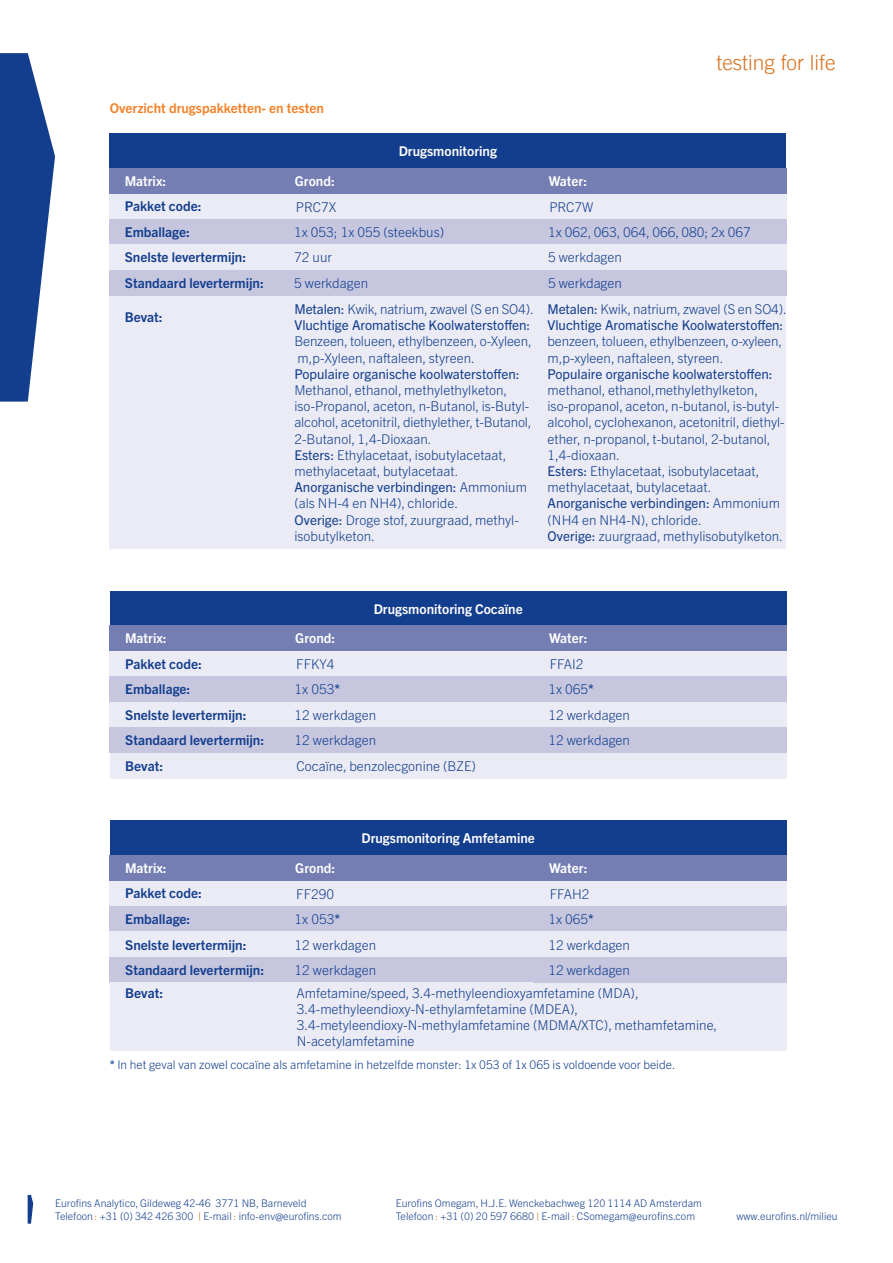
<style>
.page{position:relative;width:893px;height:1263px;background:#fff}
.page>*{position:absolute;margin:0;border:0;box-sizing:border-box;transform-origin:0 0}
.t1{font:300 21px "Trade Gothic LT";color:#d87220}
.t2{font:300 13.5px/16.2px "Trade Gothic Next LT Pro";color:#133d8d}
.t3{font:13.5px/16.2px "Trade Gothic Next LT Pro";color:#133d8d}
.t4{font:700 13.5px "Trade Gothic Next LT Pro";color:#133d8d}
.t5{font:700 13.5px "Trade Gothic Next LT Pro";color:#fff}
.t6{font:700 13.5px "Trade Gothic Next LT Pro";color:#f58026}
.t7{font:300 12px "Trade Gothic Next LT Pro";color:#133d8d}
.t8{font:300 10.5px/13.5px "Trade Gothic Next LT Pro";color:#133d8d}
.s1{font-weight:300}
.s2{font-weight:400}
.s3{font-weight:700}
.s4{color:#d87220}
</style>
<div class="page">
<div style="left:109px;top:295px;width:677px;height:254px;background:#eaebf4"></div>
<svg style="left:0;top:53px;width:55px;height:349px"></svg>
<svg style="left:28px;top:1195px;width:5px;height:29px"></svg>
<div style="left:110px;top:880px;width:170px;height:26px;background:#eaebf4"></div>
<div style="left:280px;top:880px;width:253px;height:26px;background:#eaebf4"></div>
<div style="left:110px;top:906px;width:170px;height:25px;background:#c6c7df"></div>
<div style="left:280px;top:906px;width:253px;height:25px;background:#c6c7df"></div>
<div style="left:110px;top:931px;width:170px;height:26px;background:#eaebf4"></div>
<div style="left:280px;top:931px;width:253px;height:26px;background:#eaebf4"></div>
<div style="left:110px;top:957px;width:170px;height:25px;background:#c6c7df"></div>
<div style="left:280px;top:957px;width:253px;height:25px;background:#c6c7df"></div>
<div style="left:110px;top:982px;width:677px;height:68px;background:#eaebf4"></div>
<div style="left:533px;top:880px;width:254px;height:26px;background:#eaebf4"></div>
<div style="left:534px;top:906px;width:253px;height:25px;background:#c6c7df"></div>
<div style="left:534px;top:931px;width:253px;height:26px;background:#eaebf4"></div>
<div style="left:534px;top:957px;width:253px;height:25px;background:#c6c7df"></div>
<div style="left:110px;top:821px;width:677px;height:34px;background:#133d8d"></div>
<div style="left:110px;top:855px;width:170px;height:25px;background:#757eb2"></div>
<div style="left:280px;top:855px;width:253px;height:25px;background:#757eb2"></div>
<div style="left:534px;top:855px;width:253px;height:25px;background:#757eb2"></div>
<div style="left:110px;top:651px;width:170px;height:25px;background:#eaebf4"></div>
<div style="left:280px;top:651px;width:253px;height:25px;background:#eaebf4"></div>
<div style="left:110px;top:676px;width:170px;height:26px;background:#c6c7df"></div>
<div style="left:280px;top:676px;width:253px;height:26px;background:#c6c7df"></div>
<div style="left:110px;top:702px;width:170px;height:25px;background:#eaebf4"></div>
<div style="left:280px;top:702px;width:253px;height:25px;background:#eaebf4"></div>
<div style="left:110px;top:727px;width:170px;height:26px;background:#c6c7df"></div>
<div style="left:280px;top:727px;width:253px;height:26px;background:#c6c7df"></div>
<div style="left:110px;top:753px;width:677px;height:25px;background:#eaebf4"></div>
<div style="left:533px;top:651px;width:254px;height:25px;background:#eaebf4"></div>
<div style="left:534px;top:676px;width:253px;height:26px;background:#c6c7df"></div>
<div style="left:534px;top:702px;width:253px;height:25px;background:#eaebf4"></div>
<div style="left:534px;top:727px;width:253px;height:26px;background:#c6c7df"></div>
<div style="left:110px;top:591px;width:677px;height:34px;background:#133d8d"></div>
<div style="left:110px;top:625px;width:170px;height:26px;background:#757eb2"></div>
<div style="left:280px;top:625px;width:253px;height:26px;background:#757eb2"></div>
<div style="left:534px;top:625px;width:253px;height:26px;background:#757eb2"></div>
<div style="left:109px;top:193px;width:170px;height:26px;background:#eaebf4"></div>
<div style="left:279px;top:193px;width:254px;height:26px;background:#eaebf4"></div>
<div style="left:109px;top:219px;width:170px;height:25px;background:#c6c7df"></div>
<div style="left:279px;top:219px;width:254px;height:25px;background:#c6c7df"></div>
<div style="left:109px;top:244px;width:170px;height:26px;background:#eaebf4"></div>
<div style="left:279px;top:244px;width:254px;height:26px;background:#eaebf4"></div>
<div style="left:109px;top:270px;width:170px;height:25px;background:#c6c7df"></div>
<div style="left:279px;top:270px;width:254px;height:25px;background:#c6c7df"></div>
<div style="left:533px;top:193px;width:253px;height:26px;background:#eaebf4"></div>
<div style="left:533px;top:219px;width:253px;height:25px;background:#c6c7df"></div>
<div style="left:533px;top:244px;width:253px;height:26px;background:#eaebf4"></div>
<div style="left:533px;top:270px;width:253px;height:25px;background:#c6c7df"></div>
<div style="left:109px;top:134px;width:677px;height:34px;background:#133d8d"></div>
<div style="left:109px;top:168px;width:170px;height:25px;background:#757eb2"></div>
<div style="left:279px;top:168px;width:254px;height:25px;background:#757eb2"></div>
<div style="left:533px;top:168px;width:254px;height:25px;background:#757eb2"></div>
<p class="t6" style="left:110px;top:98px;width:216px">Overzicht drugspakketten- en testen</p>
<p class="t5" style="left:399px;top:142px;width:100px">Drugsmonitoring</p>
<p class="t5" style="left:125px;top:171px;width:43px">Matrix:</p>
<p class="t5" style="left:295px;top:171px;width:41px">Grond:</p>
<p class="t5" style="left:549px;top:171px;width:40px">Water:</p>
<h1 class="t1" style="left:717px;top:51px;width:121px">testing for life</h1>
<p class="t4" style="left:125px;top:197px;width:78px">Pakket code:</p>
<p class="t2" style="left:296px;top:198px;width:42px">PRC7X</p>
<p class="t4" style="left:125px;top:222px;width:67px">Emballage:</p>
<p class="t2" style="left:294px;top:223px;width:151px">1x 053; 1x 055 (steekbus)</p>
<p class="t4" style="left:125px;top:248px;width:123px">Snelste levertermijn:</p>
<p class="t2" style="left:294px;top:248px;width:39px">72 uur</p>
<p class="t4" style="left:125px;top:273px;width:140px">Standaard levertermijn:</p>
<p class="t2" style="left:294px;top:274px;width:75px">5 werkdagen</p>
<p class="t4" style="left:125px;top:308px;width:39px">Bevat:</p>
<p class="t3" style="left:294px;top:300px;width:241px">Metalen: <span class="s1">Kwik, natrium, zwavel (S en SO4).<br></span>Vluchtige Aromatische Koolwaterstoffen:</p>
<p class="t2" style="left:294px;top:332px;width:239px">Benzeen, tolueen, ethylbenzeen, o-Xyleen, m,p-Xyleen, naftaleen, styreen.</p>
<p class="t3" style="left:294px;top:365px;width:227px">Populaire organische koolwaterstoffen:</p>
<p class="t2" style="left:294px;top:381px;width:239px">Methanol, ethanol, methylethylketon, iso-Propanol, aceton, n-Butanol, is-Butyl&shy;alcohol, acetonitril, diethylether, t-Butanol, 2-Butanol, 1,4-Dioxaan.<br><span class="s2">Esters:</span> Ethylacetaat, isobutylacetaat, methylacetaat, butylacetaat.<br><span class="s2">Anorganische verbindingen:</span> Ammonium (als NH-4 en NH4), chloride.<br><span class="s2">Overige:</span> Droge stof, zuurgraad, methyl&shy;isobutylketon.</p>
<p class="t2" style="left:548px;top:193px;width:204px;line-height:25.3px">PRC7W<br>1x 062, 063, 064, 066, 080; 2x 067<br>5 werkdagen<br>5 werkdagen</p>
<p class="t3" style="left:547px;top:300px;width:241px">Metalen: <span class="s1">Kwik, natrium, zwavel (S en SO4).<br></span>Vluchtige Aromatische Koolwaterstoffen:</p>
<p class="t2" style="left:547px;top:332px;width:236px">benzeen, tolueen, ethylbenzeen, o-xyleen, m,p-xyleen, naftaleen, styreen.</p>
<p class="t3" style="left:547px;top:365px;width:227px">Populaire organische koolwaterstoffen:</p>
<p class="t2" style="left:547px;top:381px;width:239px">methanol, ethanol,methylethylketon, iso-propanol, aceton, n-butanol, is-butyl&shy;alcohol, cyclohexanon, acetonitril, diethyl&shy;ether, n-propanol, t-butanol, 2-butanol, 1,4-dioxaan.<br><span class="s2">Esters:</span> Ethylacetaat, isobutylacetaat, methylacetaat, butylacetaat.<br><span class="s2">Anorganische verbindingen:</span> Ammonium (NH4 en NH4-N), chloride.<br><span class="s2">Overige:</span> zuurgraad, methylisobutylketon.</p>
<p class="t5" style="left:374px;top:599px;width:151px">Drugsmonitoring Cocaïne</p>
<p class="t5" style="left:125px;top:629px;width:43px">Matrix:</p>
<p class="t5" style="left:295px;top:629px;width:41px">Grond:</p>
<p class="t5" style="left:549px;top:629px;width:40px">Water:</p>
<p class="t4" style="left:125px;top:654px;width:78px">Pakket code:</p>
<p class="t2" style="left:296px;top:655px;width:40px">FFKY4</p>
<p class="t4" style="left:125px;top:680px;width:67px">Emballage:</p>
<p class="t2" style="left:295px;top:680px;width:47px">1x 053<span class="s3">*</span></p>
<p class="t4" style="left:125px;top:705px;width:123px">Snelste levertermijn:</p>
<p class="t2" style="left:295px;top:706px;width:83px">12 werkdagen</p>
<p class="t4" style="left:125px;top:731px;width:140px">Standaard levertermijn:</p>
<p class="t2" style="left:295px;top:731px;width:83px">12 werkdagen</p>
<p class="t4" style="left:125px;top:757px;width:39px">Bevat:</p>
<p class="t2" style="left:297px;top:757px;width:181px">Cocaïne, benzolecgonine (BZE)</p>
<p class="t2" style="left:548px;top:651px;width:83px;line-height:25.3px">FFAI2<br>1x 065<span class="s3">*<br></span>12 werkdagen<br>12 werkdagen</p>
<p class="t5" style="left:361px;top:829px;width:175px">Drugsmonitoring Amfetamine</p>
<p class="t5" style="left:125px;top:859px;width:43px">Matrix:</p>
<p class="t5" style="left:295px;top:859px;width:41px">Grond:</p>
<p class="t5" style="left:549px;top:859px;width:40px">Water:</p>
<p class="t4" style="left:125px;top:884px;width:78px">Pakket code:</p>
<p class="t2" style="left:296px;top:885px;width:39px">FF290</p>
<p class="t4" style="left:125px;top:910px;width:67px">Emballage:</p>
<p class="t2" style="left:295px;top:910px;width:47px">1x 053<span class="s3">*</span></p>
<p class="t4" style="left:125px;top:935px;width:123px">Snelste levertermijn:</p>
<p class="t2" style="left:295px;top:936px;width:83px">12 werkdagen</p>
<p class="t4" style="left:125px;top:961px;width:140px">Standaard levertermijn:</p>
<p class="t2" style="left:295px;top:961px;width:83px">12 werkdagen</p>
<p class="t4" style="left:125px;top:983px;width:39px">Bevat:</p>
<p class="t2" style="left:297px;top:983px;width:422px">Amfetamine/speed, 3.4-methyleendioxyamfetamine (MDA), 3.4-methyleendioxy-N-ethylamfetamine (MDEA), 3.4-metyleendioxy-N-methylamfetamine (MDMA/XTC), methamfetamine, N-acetylamfetamine</p>
<p class="t2" style="left:548px;top:880px;width:83px;line-height:25.3px">FFAH2<br>1x 065<span class="s3">*<br></span>12 werkdagen<br>12 werkdagen</p>
<p class="t7" style="left:110px;top:1056px;width:567px"><span class="s3">*</span> In het geval van zowel cocaïne als amfetamine in hetzelfde monster: 1x 053 of 1x 065 is voldoende voor beide.</p>
<p class="t8" style="left:55px;top:1195px;width:288px">Eurofins Analytico, Gildeweg 42-46 3771 NB, Barneveld<br>Telefoon <span class="s4">:</span> +31 (0) 342 426 300 <span class="s4">|</span> E-mail <span class="s4">:</span> info-env@eurofins.com</p>
<p class="t8" style="left:396px;top:1195px;width:307px">Eurofins Omegam, H.J.E. Wenckebachweg 120 1114 AD Amsterdam<br>Telefoon <span class="s4">:</span> +31 (0) 20 597 6680 <span class="s4">|</span> E-mail <span class="s4">:</span> CSomegam@eurofins.com</p>
<p class="t8" style="left:736px;top:1209px;width:103px">www.eurofins.nl/milieu</p>
</div>
